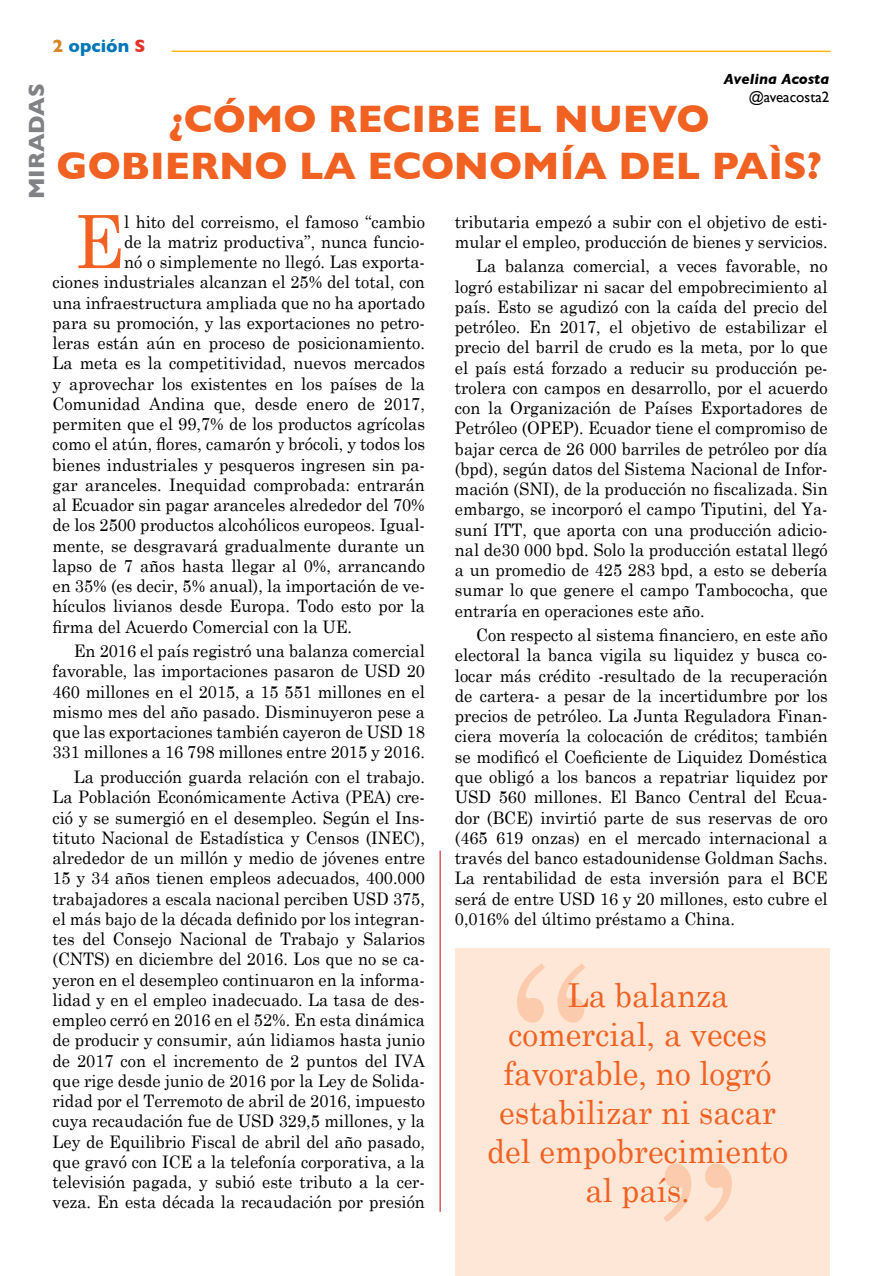
<style>
.page{position:relative;width:893px;height:1276px;background:#fff}
.page>*{position:absolute;margin:0;border:0;box-sizing:border-box;transform-origin:0 0}
.t1{font:73.35px "Century Schoolbook";color:#f16122;scale:.95 1}
.t2{font:700 39px/46.5px "Gill Sans";color:#f16122;text-align:center}
.t3{font:33px "Century Schoolbook";color:#f16122;scale:.95 1}
.t4{font:700 22.5px "Gill Sans";color:#808285}
.t5{font:700 18px "Gill Sans";color:#0077b6}
.t6{font:17.25px/20.2px "Century Schoolbook";color:#000;text-align:justify;scale:.95 1}
.t7{font:italic 700 15px "Gill Sans";color:#000}
.t8{font:15px "Gill Sans";color:#000}
.s1{color:#d88624}
.s2{color:#e13328}
</style>
<div class="page">
<div style="left:455px;top:948px;width:374px;height:328px;background:#fee7d7"></div>
<svg style="left:517px;top:963px;width:68px;height:59px"></svg>
<svg style="left:663px;top:1163px;width:69px;height:59px"></svg>
<hr style="left:440px;top:850px;width:1px;height:361px;background:#d2232a">
<hr style="left:172px;top:51px;width:659px;height:1px;background:#fdb913">
<h3 class="t4" style="left:19px;top:199px;width:117px;rotate:-90deg">MIRADAS</h3>
<p class="t5" style="left:53px;top:32px;width:95px"><span class="s1">2</span> opción <span class="s2">S</span></p>
<p class="t7" style="left:724px;top:71px;width:107px">Avelina Acosta</p>
<p class="t8" style="left:749px;top:88px;width:82px">@aveacosta2</p>
<h2 class="t2" style="left:57px;top:95px;width:767px">¿CÓMO RECIBE EL NUEVO<br>GOBIERNO LA ECONOMÍA DEL PAÌS?</h2>
<h1 class="t1" style="left:74px;top:196px;width:54px">E</h1>
<p class="t6" style="left:124px;top:211px;width:318px">l hito del correismo, el famoso “cambio</p>
<p class="t6" style="left:124px;top:231px;width:318px">de la matriz productiva”, nunca funcio-</p>
<p class="t6" style="left:124px;top:251px;width:318px">nó o simplemente no llegó. Las exporta-</p>
<p class="t6" style="left:53px;top:271px;width:393px">ciones industriales alcanzan el 25% del total, con</p>
<p class="t6" style="left:53px;top:292px;width:394px">una infraestructura ampliada que no ha aportado</p>
<p class="t6" style="left:53px;top:312px;width:393px">para su promoción, y las exportaciones no petro-</p>
<p class="t6" style="left:53px;top:332px;width:393px">leras están aún en proceso de posicionamiento.</p>
<p class="t6" style="left:53px;top:352px;width:393px">La meta es la competitividad, nuevos mercados</p>
<p class="t6" style="left:53px;top:373px;width:394px">y aprovechar los existentes en los países de la</p>
<p class="t6" style="left:53px;top:393px;width:393px">Comunidad Andina que, desde enero de 2017,</p>
<p class="t6" style="left:53px;top:413px;width:394px">permiten que el 99,7% de los productos agrícolas</p>
<p class="t6" style="left:53px;top:433px;width:393px">como el atún, flores, camarón y brócoli, y todos los</p>
<p class="t6" style="left:53px;top:454px;width:393px">bienes industriales y pesqueros ingresen sin pa-</p>
<p class="t6" style="left:53px;top:474px;width:393px">gar aranceles. Inequidad comprobada: entrarán</p>
<p class="t6" style="left:53px;top:494px;width:393px">al Ecuador sin pagar aranceles alrededor del 70%</p>
<p class="t6" style="left:53px;top:514px;width:393px">de los 2500 productos alcohólicos europeos. Igual-</p>
<p class="t6" style="left:53px;top:535px;width:393px">mente, se desgravará gradualmente durante un</p>
<p class="t6" style="left:53px;top:555px;width:393px">lapso de 7 años hasta llegar al 0%, arrancando</p>
<p class="t6" style="left:53px;top:575px;width:393px">en 35% (es decir, 5% anual), la importación de ve-</p>
<p class="t6" style="left:53px;top:595px;width:393px">hículos livianos desde Europa. Todo esto por la</p>
<p class="t6" style="left:53px;top:616px;width:317px">firma del Acuerdo Comercial con la UE.</p>
<p class="t6" style="left:53px;top:640px;width:394px;text-indent:21px">En 2016 el país registró una balanza comercial favorable, las importaciones pasaron de USD 20<br>460 millones en el 2015, a 15 551 millones en el mismo mes del año pasado. Disminuyeron pese a que las exportaciones también cayeron de USD 18<br>331 millones a 16 798 millones entre 2015 y 2016.</p>
<p class="t6" style="left:53px;top:766px;width:394px;text-indent:21px">La producción guarda relación con el trabajo.<br>La Población Económicamente Activa (PEA) cre&shy;ció y se sumergió en el desempleo. Según el Ins&shy;tituto Nacional de Estadística y Censos (INEC), alrededor de un millón y medio de jóvenes entre 15 y 34 años tienen empleos adecuados, 400.000 trabajadores a escala nacional perciben USD 375, el más bajo de la década definido por los integran&shy;tes del Consejo Nacional de Trabajo y Salarios (CNTS) en diciembre del 2016. Los que no se ca&shy;yeron en el desempleo continuaron en la informa&shy;lidad y en el empleo inadecuado. La tasa de des&shy;empleo cerró en 2016 en el 52%. En esta dinámica de producir y consumir, aún lidiamos hasta junio de 2017 con el incremento de 2 puntos del IVA que rige desde junio de 2016 por la Ley de Solida&shy;ridad por el Terremoto de abril de 2016, impuesto cuya recaudación fue de USD 329,5 millones, y la Ley de Equilibrio Fiscal de abril del año pasado, que gravó con ICE a la telefonía corporativa, a la televisión pagada, y subió este tributo a la cer&shy;veza. En esta década la recaudación por presión</p>
<p class="t6" style="left:455px;top:211px;width:394px">tributaria empezó a subir con el objetivo de esti&shy;mular el empleo, producción de bienes y servicios.</p>
<p class="t6" style="left:455px;top:255px;width:394px;text-indent:21px">La balanza comercial, a veces favorable, no logró estabilizar ni sacar del empobrecimiento al país. Esto se agudizó con la caída del precio del petróleo. En 2017, el objetivo de estabilizar el precio del barril de crudo es la meta, por lo que el país está forzado a reducir su producción pe&shy;trolera con campos en desarrollo, por el acuerdo con la Organización de Países Exportadores de Petróleo (OPEP). Ecuador tiene el compromiso de bajar cerca de 26 000 barriles de petróleo por día (bpd), según datos del Sistema Nacional de Infor&shy;mación (SNI), de la producción no fiscalizada. Sin embargo, se incorporó el campo Tiputini, del Ya&shy;suní ITT, que aporta con una producción adicio&shy;nal de30 000 bpd. Solo la producción estatal llegó a un promedio de 425 283 bpd, a esto se debería sumar lo que genere el campo Tambococha, que entraría en operaciones este año.</p>
<p class="t6" style="left:455px;top:624px;width:394px;text-indent:21px">Con respecto al sistema financiero, en este año electoral la banca vigila su liquidez y busca co&shy;locar más crédito -resultado de la recuperación de cartera- a pesar de la incertidumbre por los precios de petróleo. La Junta Reguladora Finan&shy;ciera movería la colocación de créditos; también se modificó el Coeficiente de Liquidez Doméstica que obligó a los bancos a repatriar liquidez por USD 560 millones. El Banco Central del Ecua&shy;dor (BCE) invirtió parte de sus reservas de oro (465 619 onzas) en el mercado internacional a través del banco estadounidense Goldman Sachs.<br>La rentabilidad de esta inversión para el BCE será de entre USD 16 y 20 millones, esto cubre el 0,016% del último préstamo a China.</p>
<h3 class="t3" style="left:568px;top:974px;width:171px">La balanza</h3>
<h3 class="t3" style="left:508px;top:1013px;width:273px">comercial, a veces</h3>
<h3 class="t3" style="left:504px;top:1052px;width:283px">favorable, no logró</h3>
<h3 class="t3" style="left:499px;top:1091px;width:293px">estabilizar ni sacar</h3>
<h3 class="t3" style="left:487px;top:1130px;width:318px">del empobrecimiento</h3>
<h3 class="t3" style="left:585px;top:1169px;width:112px">al país.</h3>
</div>
